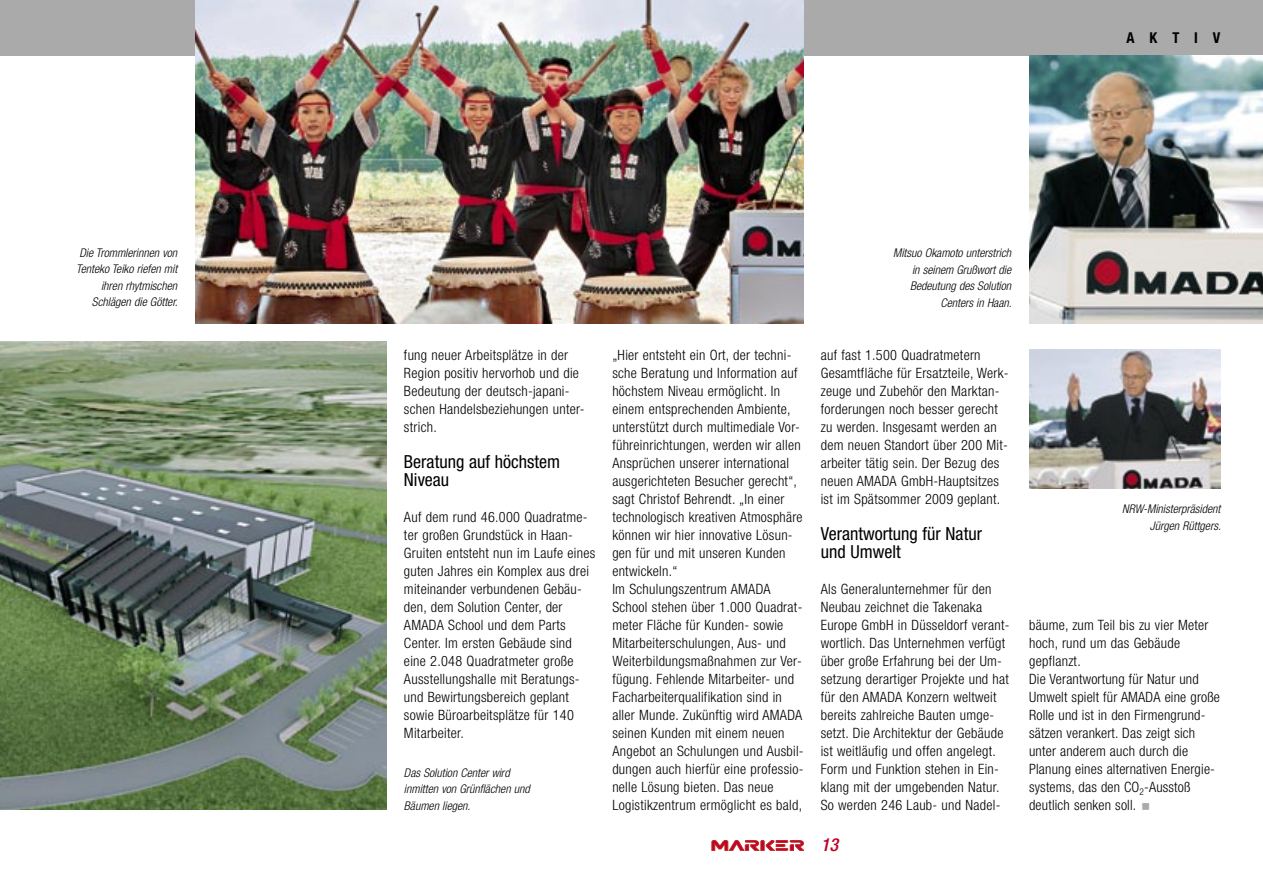
<style>
.page{position:relative;width:1263px;height:893px;background:#fff}
.page>*{position:absolute;margin:0;border:0;box-sizing:border-box;transform-origin:0 0}
.t1{font:condensed 18px/18px "Helvetica Neue";color:#000}
.t2{font:italic 500 condensed 18px "Helvetica Neue";color:#be0027}
.t3{font:700 condensed 15px "Helvetica Neue";letter-spacing:1.025em;color:#000}
.t4{font:300 condensed 14.25px/18px "Helvetica Neue";letter-spacing:.02em;color:#000}
.t5{font:italic 300 condensed 12px/16.5px "Helvetica Neue";color:#000;text-align:right}
</style>
<div class="page">
<svg style="left:712px;top:840px;width:92px;height:10px"></svg>
<img style="left:0;top:342px;width:387px;height:468px">
<div style="left:0;top:0;width:1263px;height:55px;background:#aaa"></div>
<img style="left:196px;top:0;width:608px;height:324px">
<img style="left:1029px;top:55px;width:234px;height:268px">
<img style="left:1029px;top:350px;width:191px;height:139px">
<p class="t5" style="left:76px;top:244px;width:103px">Die Trommlerinnen von<br>Tenteko Teiko riefen mit ihren rhytmischen<br>Schlägen die Götter.</p>
<p class="t3" style="left:1126px;top:28px;width:95px">AKTIV</p>
<p class="t4" style="left:404px;top:346px;width:182px">fung neuer Arbeitsplätze in der<br>Region positiv hervorhob und die<br>Bedeutung der deutsch-japani&shy;schen Handelsbeziehungen unter&shy;strich.</p>
<p class="t1" style="left:404px;top:452px;width:158px">Beratung auf höchstem<br>Niveau</p>
<p class="t4" style="left:404px;top:508px;width:193px">Auf dem rund 46.000 Quadratme&shy;ter großen Grundstück in Haan-<br>Gruiten entsteht nun im Laufe eines guten Jahres ein Komplex aus drei miteinander verbundenen Gebäu&shy;den, dem Solution Center, der<br>AMADA School und dem Parts<br>Center. Im ersten Gebäude sind eine 2.048 Quadratmeter große<br>Ausstellungshalle mit Beratungs&shy;und Bewirtungsbereich geplant sowie Büroarbeitsplätze für 140<br>Mitarbeiter.</p>
<p class="t5" style="left:404px;top:764px;width:127px;text-align:left">Das Solution Center wird inmitten von Grünflächen und<br>Bäumen liegen.</p>
<p class="t5" style="left:893px;top:245px;width:120px">Mitsuo Okamoto unterstrich in seinem Grußwort die<br>Bedeutung des Solution<br>Centers in Haan.</p>
<p class="t4" style="left:612px;top:346px;width:193px">„Hier entsteht ein Ort, der techni&shy;sche Beratung und Information auf höchstem Niveau ermöglicht. In einem entsprechenden Ambiente, unterstützt durch multimediale Vor&shy;führeinrichtungen, werden wir allen Ansprüchen unserer international ausgerichteten Besucher gerecht“, sagt Christof Behrendt. „In einer technologisch kreativen Atmosphäre können wir hier innovative Lösun&shy;gen für und mit unseren Kunden entwickeln.“<br>Im Schulungszentrum AMADA School stehen über 1.000 Quadrat&shy;meter Fläche für Kunden- sowie Mitarbeiterschulungen, Aus- und Weiterbildungsmaßnahmen zur Ver&shy;fügung. Fehlende Mitarbeiter- und Facharbeiterqualifikation sind in aller Munde. Zukünftig wird AMADA seinen Kunden mit einem neuen Angebot an Schulungen und Ausbil&shy;dungen auch hierfür eine professio&shy;nelle Lösung bieten. Das neue Logistikzentrum ermöglicht es bald,</p>
<p class="t4" style="left:821px;top:346px;width:189px">auf fast 1.500 Quadratmetern<br>Gesamtfläche für Ersatzteile, Werk&shy;zeuge und Zubehör den Marktan&shy;forderungen noch besser gerecht zu werden. Insgesamt werden an dem neuen Standort über 200 Mit&shy;arbeiter tätig sein. Der Bezug des neuen AMADA GmbH-Hauptsitzes ist im Spätsommer 2009 geplant.</p>
<p class="t1" style="left:821px;top:524px;width:163px">Verantwortung für Natur und Umwelt</p>
<p class="t4" style="left:821px;top:580px;width:190px">Als Generalunternehmer für den<br>Neubau zeichnet die Takenaka<br>Europe GmbH in Düsseldorf verant&shy;wortlich. Das Unternehmen verfügt über große Erfahrung bei der Um&shy;setzung derartiger Projekte und hat für den AMADA Konzern weltweit bereits zahlreiche Bauten umge&shy;setzt. Die Architektur der Gebäude ist weitläufig und offen angelegt.<br>Form und Funktion stehen in Ein&shy;klang mit der umgebenden Natur.<br>So werden 246 Laub- und Nadel-</p>
<p class="t2" style="left:821px;top:834px;width:19px">13</p>
<p class="t5" style="left:1122px;top:501px;width:100px">NRW-Ministerpräsident<br>Jürgen Rüttgers.</p>
<p class="t4" style="left:1029px;top:616px;width:192px">bäume, zum Teil bis zu vier Meter hoch, rund um das Gebäude gepflanzt.<br>Die Verantwortung für Natur und<br>Umwelt spielt für AMADA eine große<br>Rolle und ist in den Firmengrund&shy;sätzen verankert. Das zeigt sich unter anderem auch durch die<br>Planung eines alternativen Energie&shy;systems, das den CO<sub>2</sub>-Ausstoß deutlich senken soll.</p>
</div>
